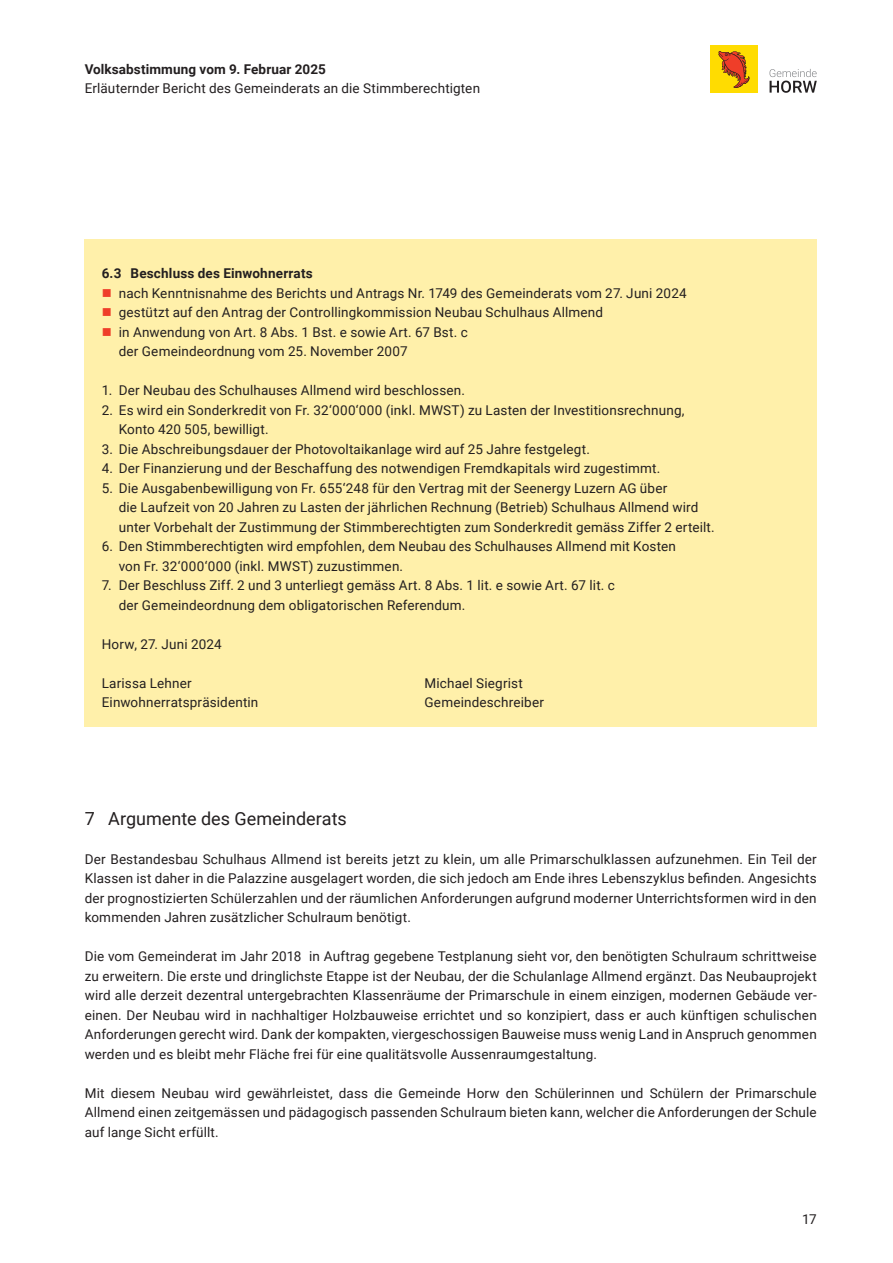
<style>
.page{position:relative;width:893px;height:1263px;background:#fff}
.page>*{position:absolute;margin:0;border:0;box-sizing:border-box;transform-origin:0 0}
.t1{font:18px "Roboto";color:#231f20}
.t2{font:13.5px/19.5px "Roboto";letter-spacing:.01em;color:#231f20}
.t3{font:700 13.5px "Roboto";letter-spacing:.01em;color:#231f20}
.s1{color:#ef3e29}
</style>
<div class="page">
<div style="left:710px;top:45px;width:47px;height:48px;background:#ffdc01"></div>
<svg style="left:718px;top:51px;width:32px;height:37px"></svg>
<svg style="left:769px;top:69px;width:47px;height:24px"></svg>
<div style="left:85px;top:239px;width:731px;height:487px;background:#fff0aa"></div>
<p class="t3" style="left:85px;top:59px;width:243px">Volksabstimmung vom 9. Februar 2025</p>
<p class="t2" style="left:85px;top:78px;width:397px">Erläuternder Bericht des Gemeinderats an die Stimmberechtigten</p>
<p class="t3" style="left:102px;top:264px;width:212px">6.3 Beschluss des Einwohnerrats</p>
<p class="t2" style="left:102px;top:282px;width:586px"><span class="s1">■</span> nach Kenntnisnahme des Berichts und Antrags Nr. 1749 des Gemeinderats vom 27. Juni 2024</p>
<p class="t2" style="left:102px;top:302px;width:502px"><span class="s1">■</span> gestützt auf den Antrag der Controllingkommission Neubau Schulhaus Allmend</p>
<p class="t2" style="left:119px;top:321px;width:350px;text-indent:-17px"><span class="s1">■</span> in Anwendung von Art. 8 Abs. 1 Bst. e sowie Art. 67 Bst. c der Gemeindeordnung vom 25. November 2007</p>
<p class="t2" style="left:102px;top:380px;width:364px">1. Der Neubau des Schulhauses Allmend wird beschlossen.</p>
<p class="t2" style="left:119px;top:399px;width:567px;text-indent:-17px">2. Es wird ein Sonderkredit von Fr. 32‘000‘000 (inkl. MWST) zu Lasten der Investitionsrechnung,<br>Konto 420 505, bewilligt.</p>
<p class="t2" style="left:102px;top:438px;width:489px">3. Die Abschreibungsdauer der Photovoltaikanlage wird auf 25 Jahre festgelegt.</p>
<p class="t2" style="left:102px;top:458px;width:560px">4. Der Finanzierung und der Beschaffung des notwendigen Fremdkapitals wird zugestimmt.</p>
<p class="t2" style="left:119px;top:477px;width:597px;text-indent:-17px">5. Die Ausgabenbewilligung von Fr. 655‘248 für den Vertrag mit der Seenergy Luzern AG über<br>die Laufzeit von 20 Jahren zu Lasten der jährlichen Rechnung (Betrieb) Schulhaus Allmend wird unter Vorbehalt der Zustimmung der Stimmberechtigten zum Sonderkredit gemäss Ziffer 2 erteilt.</p>
<p class="t2" style="left:119px;top:536px;width:558px;text-indent:-17px">6. Den Stimmberechtigten wird empfohlen, dem Neubau des Schulhauses Allmend mit Kosten von Fr. 32‘000‘000 (inkl. MWST) zuzustimmen.</p>
<p class="t2" style="left:119px;top:575px;width:497px;text-indent:-17px">7. Der Beschluss Ziff. 2 und 3 unterliegt gemäss Art. 8 Abs. 1 lit. e sowie Art. 67 lit. c der Gemeindeordnung dem obligatorischen Referendum.</p>
<p class="t2" style="left:102px;top:633px;width:121px">Horw, 27. Juni 2024</p>
<p class="t2" style="left:102px;top:672px;width:91px">Larissa Lehner</p>
<p class="t2" style="left:424px;top:672px;width:100px">Michael Siegrist</p>
<p class="t2" style="left:102px;top:692px;width:158px">Einwohnerratspräsidentin</p>
<p class="t2" style="left:424px;top:692px;width:121px">Gemeindeschreiber</p>
<h1 class="t1" style="left:85px;top:805px;width:263px">7 Argumente des Gemeinderats</h1>
<p class="t2" style="left:85px;top:848px;width:733px;text-align:justify">Der Bestandesbau Schulhaus Allmend ist bereits jetzt zu klein, um alle Primarschulklassen aufzunehmen. Ein Teil der Klassen ist daher in die Palazzine ausgelagert worden, die sich jedoch am Ende ihres Lebenszyklus befinden. Angesichts der prognostizierten Schülerzahlen und der räumlichen Anforderungen aufgrund moderner Unterrichtsformen wird in den kommenden Jahren zusätzlicher Schulraum benötigt.</p>
<p class="t2" style="left:85px;top:945px;width:733px;text-align:justify">Die vom Gemeinderat im Jahr 2018 in Auftrag gegebene Testplanung sieht vor, den benötigten Schulraum schrittweise zu erweitern. Die erste und dringlichste Etappe ist der Neubau, der die Schulanlage Allmend ergänzt. Das Neubauprojekt wird alle derzeit dezentral untergebrachten Klassenräume der Primarschule in einem einzigen, modernen Gebäude ver&shy;einen. Der Neubau wird in nachhaltiger Holzbauweise errichtet und so konzipiert, dass er auch künftigen schulischen Anforderungen gerecht wird. Dank der kompakten, viergeschossigen Bauweise muss wenig Land in Anspruch genommen werden und es bleibt mehr Fläche frei für eine qualitätsvolle Aussenraumgestaltung.</p>
<p class="t2" style="left:85px;top:1082px;width:733px;text-align:justify">Mit diesem Neubau wird gewährleistet, dass die Gemeinde Horw den Schülerinnen und Schülern der Primarschule Allmend einen zeitgemässen und pädagogisch passenden Schulraum bieten kann, welcher die Anforderungen der Schule auf lange Sicht erfüllt.</p>
<p class="t2" style="left:801px;top:1209px;width:16px">17</p>
</div>
